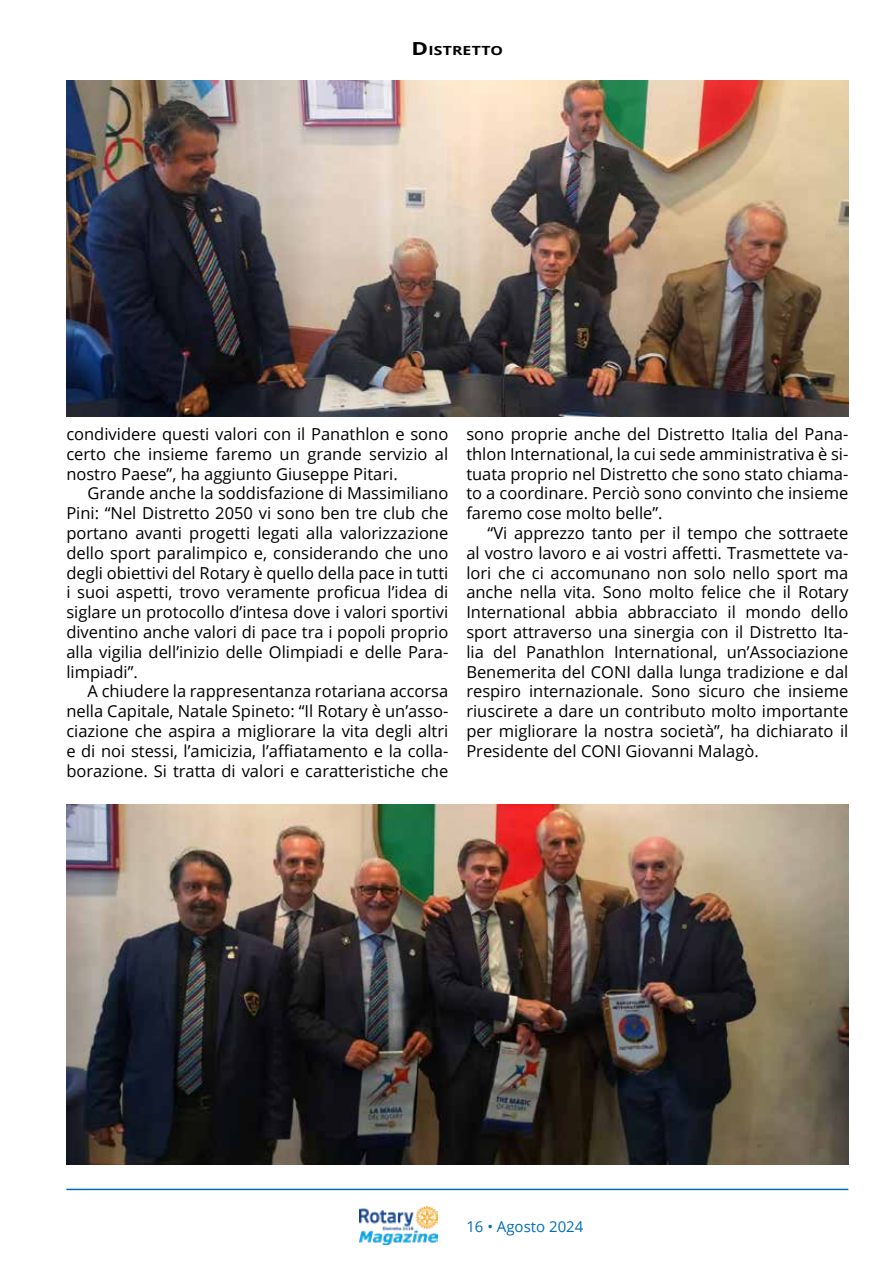
<style>
.page{position:relative;width:893px;height:1263px;background:#fff}
.page>*{position:absolute;margin:0;border:0;box-sizing:border-box;transform-origin:0 0}
.t1{font:16.5px/19.8px "Open Sans";color:#000;text-align:justify}
.t2{font:15px "Open Sans";color:#006db8}
.t3{font:700 12.6px "Open Sans";letter-spacing:.015em;color:#000;scale:1.25 1}
.s1{font-size:18px}
</style>
<div class="page">
<img style="left:359px;top:1206px;width:78px;height:39px">
<hr style="left:66px;top:1189px;width:782px;height:1px;background:#006db8">
<img style="left:66px;top:80px;width:782px;height:337px">
<img style="left:66px;top:804px;width:782px;height:360px">
<p class="t3" style="left:412px;top:42px;width:75px"><span class="s1">D</span>ISTRETTO</p>
<p class="t1" style="left:66px;top:424px;width:383px">condividere questi valori con il Panathlon e sono certo che insieme faremo un grande servizio al nostro Paese”, ha aggiunto Giuseppe Pitari.</p>
<p class="t1" style="left:66px;top:483px;width:383px;text-indent:21px">Grande anche la soddisfazione di Massimiliano Pini: “Nel Distretto 2050 vi sono ben tre club che portano avanti progetti legati alla valorizzazione dello sport paralimpico e, considerando che uno degli obiettivi del Rotary è quello della pace in tutti i suoi aspetti, trovo veramente proficua l’idea di siglare un protocollo d’intesa dove i valori sportivi diventino anche valori di pace tra i popoli proprio alla vigilia dell’inizio delle Olimpiadi e delle Para&shy;limpiadi”.</p>
<p class="t1" style="left:66px;top:681px;width:383px;text-indent:21px">A chiudere la rappresentanza rotariana accorsa nella Capitale, Natale Spineto: “Il Rotary è un’asso&shy;ciazione che aspira a migliorare la vita degli altri e di noi stessi, l’amicizia, l’affiatamento e la colla&shy;borazione. Si tratta di valori e caratteristiche che</p>
<p class="t1" style="left:466px;top:424px;width:383px">sono proprie anche del Distretto Italia del Pana&shy;thlon International, la cui sede amministrativa è si&shy;tuata proprio nel Distretto che sono stato chiama&shy;to a coordinare. Perciò sono convinto che insieme faremo cose molto belle”.</p>
<p class="t1" style="left:466px;top:523px;width:383px;text-indent:21px">“Vi apprezzo tanto per il tempo che sottraete al vostro lavoro e ai vostri affetti. Trasmettete va&shy;lori che ci accomunano non solo nello sport ma anche nella vita. Sono molto felice che il Rotary International abbia abbracciato il mondo dello sport attraverso una sinergia con il Distretto Ita&shy;lia del Panathlon International, un’Associazione Benemerita del CONI dalla lunga tradizione e dal respiro internazionale. Sono sicuro che insieme riuscirete a dare un contributo molto importante per migliorare la nostra società”, ha dichiarato il Presidente del CONI Giovanni Malagò.</p>
<p class="t2" style="left:466px;top:1216px;width:119px">16 • Agosto 2024</p>
</div>
